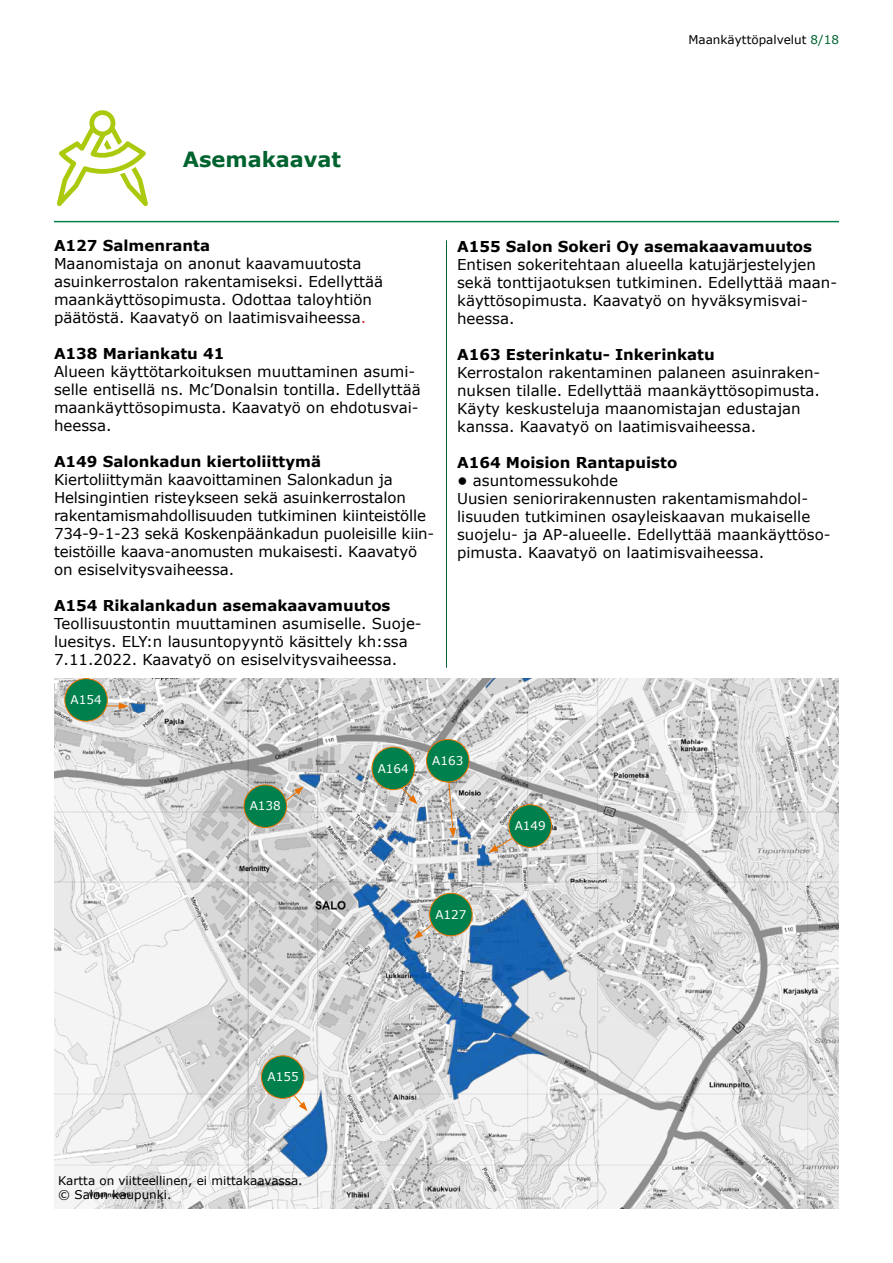
<style>
.page{position:relative;width:893px;height:1263px;background:#fff}
.page>*{position:absolute;margin:0;border:0;box-sizing:border-box;transform-origin:0 0}
.t1{font:700 21px "Verdana";color:#00632f}
.t2{font:15px/18px "Verdana";color:#000}
.t3{font:700 15px "Verdana";color:#000}
.t4{font:12px/14.4px "Verdana";color:#000}
.t5{font:12px "Verdana";color:#fff}
.s1{color:#00632f}
.s2{color:#df283e}
.s3{font-weight:700}
</style>
<div class="page">
<svg style="left:57px;top:110px;width:89px;height:96px"></svg>
<hr style="left:54px;top:221px;width:785px;height:1px;background:#00804d">
<hr style="left:446px;top:240px;width:1px;height:428px;background:#00632f">
<img style="left:54px;top:678px;width:785px;height:531px">
<svg style="left:413px;top:921px;width:24px;height:18px"></svg>
<div style="left:430px;top:893px;width:42px;height:43px;background:#00804d;border-radius:50%"></div>
<div style="left:429px;top:893px;width:44px;height:43px;border:1px solid #e97202;border-radius:50%"></div>
<svg style="left:489px;top:837px;width:24px;height:15px"></svg>
<div style="left:509px;top:805px;width:42px;height:42px;background:#00804d;border-radius:50%"></div>
<div style="left:509px;top:804px;width:43px;height:44px;border:1px solid #e97202;border-radius:50%"></div>
<svg style="left:447px;top:780px;width:9px;height:57px"></svg>
<div style="left:426px;top:739px;width:43px;height:43px;background:#00804d;border-radius:50%"></div>
<div style="left:426px;top:739px;width:43px;height:43px;border:1px solid #e97202;border-radius:50%"></div>
<svg style="left:380px;top:765px;width:37px;height:39px"></svg>
<div style="left:372px;top:747px;width:43px;height:43px;background:#00804d;border-radius:50%"></div>
<div style="left:372px;top:747px;width:43px;height:43px;border:1px solid #e97202;border-radius:50%"></div>
<svg style="left:281px;top:786px;width:23px;height:19px"></svg>
<div style="left:244px;top:785px;width:43px;height:42px;background:#00804d;border-radius:50%"></div>
<div style="left:244px;top:784px;width:43px;height:44px;border:1px solid #e97202;border-radius:50%"></div>
<svg style="left:105px;top:702px;width:23px;height:7px"></svg>
<div style="left:65px;top:679px;width:42px;height:42px;background:#00804d;border-radius:50%"></div>
<div style="left:64px;top:678px;width:44px;height:43px;border:1px solid #e97202;border-radius:50%"></div>
<svg style="left:292px;top:1093px;width:16px;height:18px"></svg>
<div style="left:261px;top:1056px;width:43px;height:42px;background:#00804d;border-radius:50%"></div>
<div style="left:261px;top:1055px;width:43px;height:44px;border:1px solid #e97202;border-radius:50%"></div>
<p class="t4" style="left:688px;top:33px;width:152px">Maankäyttöpalvelut <span class="s1">8/18</span></p>
<h1 class="t1" style="left:183px;top:144px;width:160px">Asemakaavat</h1>
<p class="t3" style="left:54px;top:234px;width:158px">A127 Salmenranta</p>
<p class="t2" style="left:54px;top:254px;width:331px">Maanomistaja on anonut kaavamuutosta asuinkerrostalon rakentamiseksi. Edellyttää maankäyttösopimusta. Odottaa taloyhtiön päätöstä. Kaavatyö on laatimisvaiheessa<span class="s2">.</span></p>
<p class="t3" style="left:54px;top:342px;width:172px">A138 Mariankatu 41</p>
<p class="t2" style="left:54px;top:362px;width:368px">Alueen käyttötarkoituksen muuttaminen asumi&shy;selle entisellä ns. Mc’Donalsin tontilla. Edellyttää maankäyttösopimusta. Kaavatyö on ehdotusvai&shy;heessa.</p>
<p class="t3" style="left:54px;top:450px;width:269px">A149 Salonkadun kiertoliittymä</p>
<p class="t2" style="left:54px;top:470px;width:382px">Kiertoliittymän kaavoittaminen Salonkadun ja Helsingintien risteykseen sekä asuinkerrostalon rakentamismahdollisuuden tutkiminen kiinteistölle 734-9-1-23 sekä Koskenpäänkadun puoleisille kiin&shy;teistöille kaava-anomusten mukaisesti. Kaavatyö on esiselvitysvaiheessa.</p>
<p class="t3" style="left:54px;top:594px;width:338px">A154 Rikalankadun asemakaavamuutos</p>
<p class="t2" style="left:54px;top:614px;width:369px">Teollisuustontin muuttaminen asumiselle. Suoje&shy;luesitys. ELY:n lausuntopyyntö käsittely kh:ssa<br>7.11.2022. Kaavatyö on esiselvitysvaiheessa.</p>
<p class="t5" style="left:71px;top:691px;width:33px">A154</p>
<p class="t3" style="left:457px;top:236px;width:356px">A155 Salon Sokeri Oy asemakaavamuutos</p>
<p class="t2" style="left:457px;top:255px;width:381px">Entisen sokeritehtaan alueella katujärjestelyjen sekä tonttijaotuksen tutkiminen. Edellyttää maan&shy;käyttösopimusta. Kaavatyö on hyväksymisvai&shy;heessa.</p>
<p class="t3" style="left:457px;top:344px;width:259px">A163 Esterinkatu- Inkerinkatu</p>
<p class="t2" style="left:457px;top:363px;width:365px">Kerrostalon rakentaminen palaneen asuinraken&shy;nuksen tilalle. Edellyttää maankäyttösopimusta.<br>Käyty keskusteluja maanomistajan edustajan kanssa. Kaavatyö on laatimisvaiheessa.</p>
<p class="t3" style="left:457px;top:452px;width:222px">A164 Moision Rantapuisto</p>
<p class="t2" style="left:457px;top:471px;width:375px"><span class="s3">•</span> asuntomessukohde<br>Uusien seniorirakennusten rakentamismahdol&shy;lisuuden tutkiminen osayleiskaavan mukaiselle suojelu- ja AP-alueelle. Edellyttää maankäyttöso&shy;pimusta. Kaavatyö on laatimisvaiheessa.</p>
<p class="t5" style="left:250px;top:798px;width:33px">A138</p>
<p class="t5" style="left:268px;top:1069px;width:33px">A155</p>
<p class="t4" style="left:58px;top:1173px;width:246px">Kartta on viitteellinen, ei mittakaavassa. © Salon kaupunki.</p>
<p class="t5" style="left:378px;top:760px;width:33px">A164</p>
<p class="t5" style="left:432px;top:752px;width:33px">A163</p>
<p class="t5" style="left:435px;top:906px;width:33px">A127</p>
<p class="t5" style="left:515px;top:817px;width:33px">A149</p>
</div>
